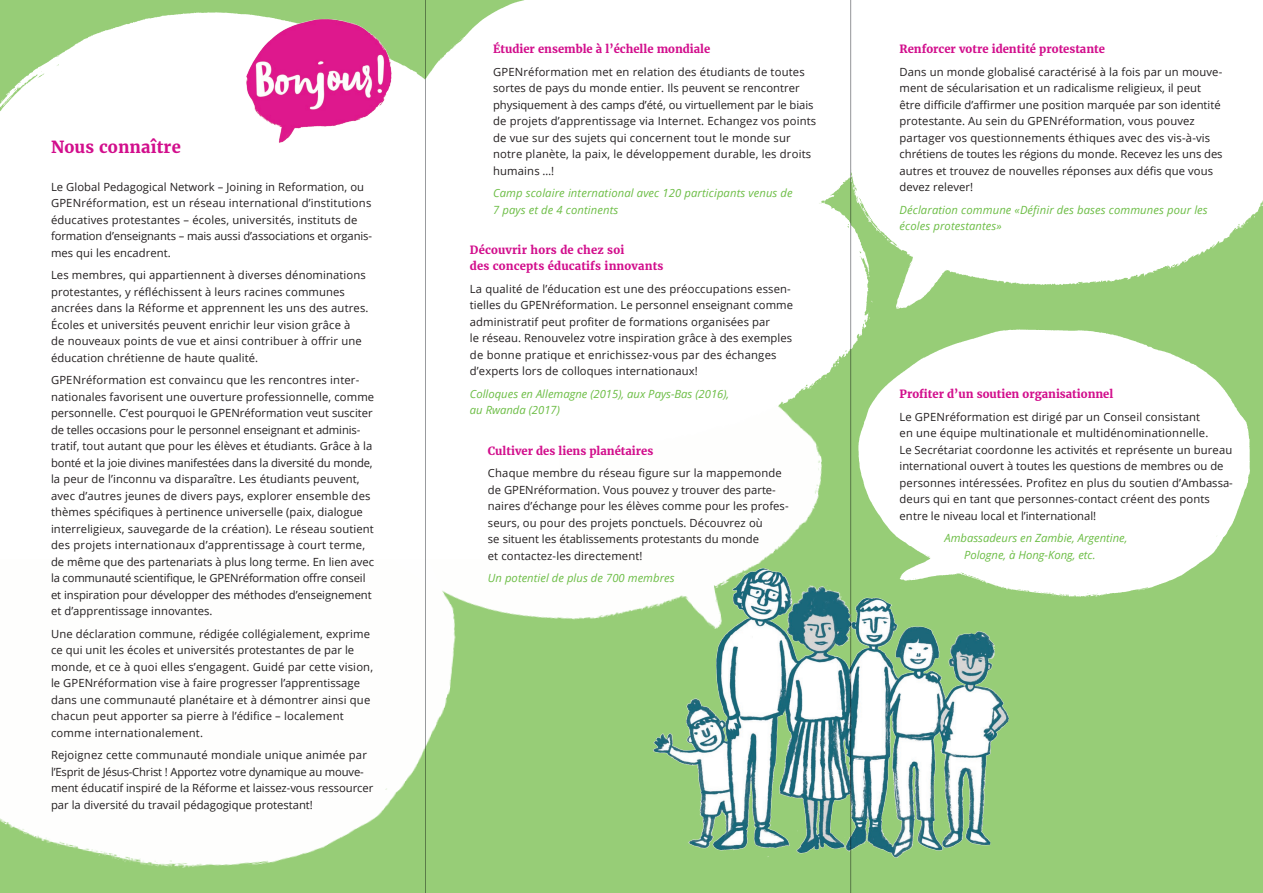
<style>
.page{position:relative;width:1263px;height:893px;background:#97cd77}
.page>*{position:absolute;margin:0;border:0;box-sizing:border-box;transform-origin:0 0}
.t1{font:700 16.5px "Merriweather";letter-spacing:.01em;color:#d20e8c}
.t2{font:11.25px/16.5px "Open Sans";letter-spacing:.01em;color:#231f20}
.t3{font:italic 11.25px/16.5px "Open Sans";letter-spacing:.01em;color:#6cbd45}
.t4{font:700 11.25px/16.5px "Merriweather";color:#d20e8c}
</style>
<div class="page">
<img style="left:0;top:12px;width:425px;height:197px">
<div style="left:602px;top:149px;width:230px;height:17px;background:#fff"></div>
<img style="left:426px;top:0;width:176px;height:166px">
<div style="left:0;top:209px;width:559px;height:349px;background:#fff"></div>
<div style="left:544px;top:0;width:719px;height:149px;background:#fff"></div>
<div style="left:394px;top:149px;width:86px;height:92px;background:#fff"></div>
<div style="left:480px;top:166px;width:352px;height:140px;background:#fff"></div>
<img style="left:832px;top:5px;width:431px;height:313px">
<img style="left:507px;top:306px;width:348px;height:314px">
<img style="left:639px;top:545px;width:370px;height:334px">
<img style="left:837px;top:318px;width:413px;height:286px">
<img style="left:241px;top:16px;width:154px;height:129px">
<img style="left:0;top:558px;width:507px;height:310px">
<hr style="left:425px;top:0;width:1px;height:893px;background:#939598">
<hr style="left:850px;top:0;width:1px;height:893px;background:#939598">
<h1 class="t1" style="left:51px;top:136px;width:131px">Nous connaître</h1>
<p class="t2" style="left:51px;top:178px;width:323px">Le Global Pedagogical Network – Joining in Reformation, ou GPENréformation, est un réseau international d’institutions éducatives protestantes – écoles, universités, instituts de formation d’enseignants – mais aussi d’associations et organis&shy;mes qui les encadrent.</p>
<p class="t2" style="left:51px;top:267px;width:319px">Les membres, qui appartiennent à diverses dénominations protestantes, y réfléchissent à leurs racines communes ancrées dans la Réforme et apprennent les uns des autres.<br>Écoles et universités peuvent enrichir leur vision grâce à<br>de nouveaux points de vue et ainsi contribuer à offrir une éducation chrétienne de haute qualité.</p>
<p class="t2" style="left:51px;top:372px;width:325px">GPENréformation est convaincu que les rencontres inter&shy;nationales favorisent une ouverture professionnelle, comme personnelle. C’est pourquoi le GPENréformation veut susciter de telles occasions pour le personnel enseignant et adminis&shy;tratif, tout autant que pour les élèves et étudiants. Grâce à la bonté et la joie divines manifestées dans la diversité du monde, la peur de l’inconnu va disparaître. Les étudiants peuvent, avec d’autres jeunes de divers pays, explorer ensemble des thèmes spécifiques à pertinence universelle (paix, dialogue interreligieux, sauvegarde de la création). Le réseau soutient des projets internationaux d’apprentissage à court terme, de même que des partenariats à plus long terme. En lien avec la communauté scientifique, le GPENréformation offre conseil et inspiration pour développer des méthodes d’enseignement et d’apprentissage innovantes.</p>
<p class="t2" style="left:51px;top:625px;width:324px">Une déclaration commune, rédigée collégialement, exprime ce qui unit les écoles et universités protestantes de par le monde, et ce à quoi elles s’engagent. Guidé par cette vision, le GPENréformation vise à faire progresser l’apprentissage dans une communauté planétaire et à démontrer ainsi que chacun peut apporter sa pierre à l’édifice – localement comme internationalement.</p>
<p class="t2" style="left:51px;top:747px;width:324px">Rejoignez cette communauté mondiale unique animée par l’Esprit de Jésus-Christ ! Apportez votre dynamique au mouve&shy;ment éducatif inspiré de la Réforme et laissez-vous ressourcer par la diversité du travail pédagogique protestant!</p>
<p class="t4" style="left:493px;top:41px;width:219px">Étudier ensemble à l’échelle mondiale</p>
<p class="t2" style="left:493px;top:63px;width:325px">GPENréformation met en relation des étudiants de toutes sortes de pays du monde entier. Ils peuvent se rencontrer physiquement à des camps d’été, ou virtuellement par le biais de projets d’apprentissage via Internet. Echangez vos points de vue sur des sujets qui concernent tout le monde sur notre planète, la paix, le développement durable, les droits humains …!</p>
<p class="t3" style="left:493px;top:185px;width:301px">Camp scolaire international avec 120 participants venus de<br>7 pays et de 4 continents</p>
<p class="t4" style="left:470px;top:241px;width:195px">Découvrir hors de chez soi<br>des concepts éducatifs innovants</p>
<p class="t2" style="left:470px;top:280px;width:325px">La qualité de l’éducation est une des préoccupations essen&shy;tielles du GPENréformation. Le personnel enseignant comme administratif peut profiter de formations organisées par<br>le réseau. Renouvelez votre inspiration grâce à des exemples de bonne pratique et enrichissez-vous par des échanges d’experts lors de colloques internationaux!</p>
<p class="t3" style="left:470px;top:385px;width:261px">Colloques en Allemagne (2015), aux Pays-Bas (2016), au Rwanda (2017)</p>
<p class="t4" style="left:488px;top:442px;width:167px">Cultiver des liens planétaires</p>
<p class="t2" style="left:488px;top:464px;width:302px">Chaque membre du réseau figure sur la mappemonde de GPENréformation. Vous pouvez y trouver des parte&shy;naires d’échange pour les élèves comme pour les profes&shy;seurs, ou pour des projets ponctuels. Découvrez où<br>se situent les établissements protestants du monde<br>et contactez-les directement!</p>
<p class="t3" style="left:488px;top:569px;width:188px">Un potentiel de plus de 700 membres</p>
<p class="t4" style="left:899px;top:41px;width:207px">Renforcer votre identité protestante</p>
<p class="t2" style="left:899px;top:63px;width:325px">Dans un monde globalisé caractérisé à la fois par un mouve&shy;ment de sécularisation et un radicalisme religieux, il peut être difficile d’affirmer une position marquée par son identité protestante. Au sein du GPENréformation, vous pouvez partager vos questionnements éthiques avec des vis-à-vis chrétiens de toutes les régions du monde. Recevez les uns des autres et trouvez de nouvelles réponses aux défis que vous devez relever!</p>
<p class="t3" style="left:899px;top:201px;width:310px">Déclaration commune «Définir des bases communes pour les écoles protestantes»</p>
<p class="t4" style="left:899px;top:386px;width:215px">Profiter d’un soutien organisationnel</p>
<p class="t2" style="left:899px;top:408px;width:335px">Le GPENréformation est dirigé par un Conseil consistant<br>en une équipe multinationale et multidénominationnelle.<br>Le Secrétariat coordonne les activités et représente un bureau international ouvert à toutes les questions de membres ou de personnes intéressées. Profitez en plus du soutien d’Ambassa&shy;deurs qui en tant que personnes-contact créent des ponts entre le niveau local et l’international!</p>
<p class="t3" style="left:964px;top:530px;width:165px;text-indent:-19px">Ambassadeurs en Zambie, Argentine,<br>Pologne, à Hong-Kong, etc.</p>
</div>
